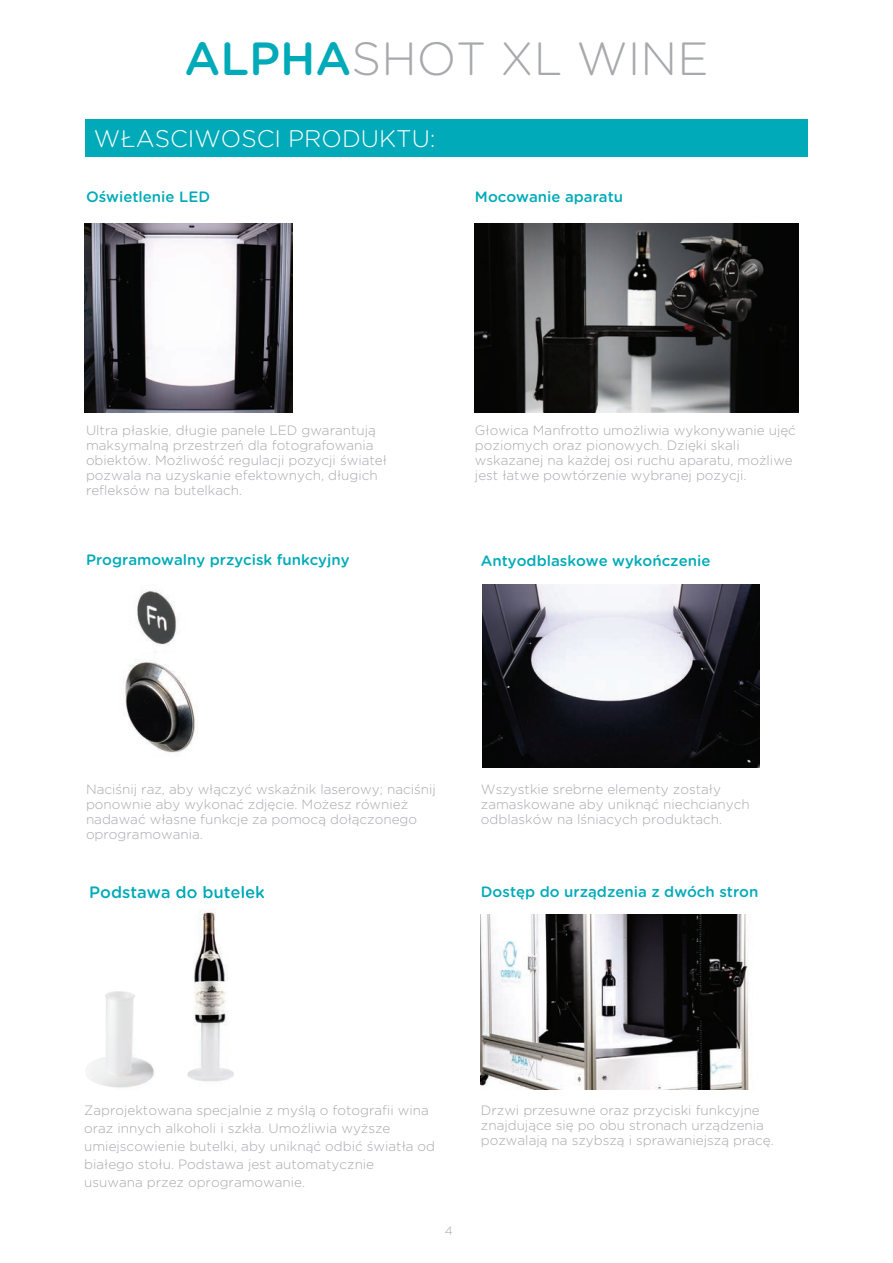
<style>
.page{position:relative;width:893px;height:1263px;background:#fff}
.page>*{position:absolute;margin:0;border:0;box-sizing:border-box;transform-origin:0 0}
.t1{font:300 46.5px "Gotham Rounded";color:#a8a9ad}
.t2{font:300 24px "Gotham Rounded";color:#fff}
.t3{font:500 16.5px "Gotham Rounded";color:#00aab8}
.t4{font:500 15px "Gotham Rounded";color:#00aab8}
.t5{font:300 13.5px/15px "Gotham Rounded";color:#a8a9ad}
.t6{font:300 12px "Gotham Rounded";color:#a8a9ad}
.s1{font-weight:500;color:#00aab8}
</style>
<div class="page">
<div style="left:85px;top:119px;width:723px;height:38px;background:#00aab8"></div>
<img style="left:125px;top:590px;width:70px;height:163px">
<img style="left:483px;top:585px;width:276px;height:182px">
<img style="left:84px;top:223px;width:208px;height:189px">
<img style="left:474px;top:223px;width:325px;height:189px">
<img style="left:481px;top:915px;width:268px;height:175px">
<img style="left:163px;top:898px;width:66px;height:43px">
<img style="left:193px;top:941px;width:35px;height:50px">
<img style="left:187px;top:991px;width:47px;height:91px">
<img style="left:157px;top:892px;width:107px;height:6px">
<img style="left:86px;top:991px;width:68px;height:97px">
<h1 class="t1" style="left:184px;top:28px;width:525px"><span class="s1">ALPHA</span>SHOT XL WINE</h1>
<h2 class="t2" style="left:94px;top:122px;width:343px">WŁASCIWOSCI PRODUKTU:</h2>
<p class="t4" style="left:86px;top:186px;width:126px">Oświetlenie LED</p>
<p class="t4" style="left:475px;top:186px;width:150px">Mocowanie aparatu</p>
<p class="t5" style="left:86px;top:422px;width:302px">Ultra płaskie, długie panele LED gwarantują maksymalną przestrzeń dla fotografowania obiektów. Możliwość regulacji pozycji świateł pozwala na uzyskanie efektownych, długich refleksów na butelkach.</p>
<p class="t5" style="left:475px;top:422px;width:322px">Głowica Manfrotto umożliwia wykonywanie ujęć poziomych oraz pionowych. Dzięki skali wskazanej na każdej osi ruchu aparatu, możliwe jest łatwe powtórzenie wybranej pozycji.</p>
<p class="t4" style="left:86px;top:549px;width:265px">Programowalny przycisk funkcyjny</p>
<p class="t4" style="left:481px;top:550px;width:231px">Antyodblaskowe wykończenie</p>
<p class="t5" style="left:86px;top:781px;width:351px">Naciśnij raz, aby włączyć wskaźnik laserowy; naciśnij ponownie aby wykonać zdjęcie. Możesz również nadawać własne funkcje za pomocą dołączonego oprogramowania.</p>
<p class="t5" style="left:481px;top:781px;width:270px">Wszystkie srebrne elementy zostały zamaskowane aby uniknąć niechcianych odblasków na lśniacych produktach.</p>
<p class="t3" style="left:89px;top:880px;width:177px">Podstawa do butelek</p>
<p class="t4" style="left:481px;top:881px;width:279px">Dostęp do urządzenia z dwóch stron</p>
<p class="t5" style="left:84px;top:1101px;width:352px;line-height:18px">Zaprojektowana specjalnie z myślą o fotografii wina oraz innych alkoholi i szkła. Umożliwia wyższe umiejscowienie butelki, aby uniknąć odbić światła od białego stołu. Podstawa jest automatycznie usuwana przez oprogramowanie.</p>
<p class="t6" style="left:445px;top:1223px;width:9px">4</p>
<p class="t5" style="left:481px;top:1102px;width:294px">Drzwi przesuwne oraz przyciski funkcyjne znajdujące się po obu stronach urządzenia pozwalają na szybszą i sprawaniejszą pracę.</p>
</div>
